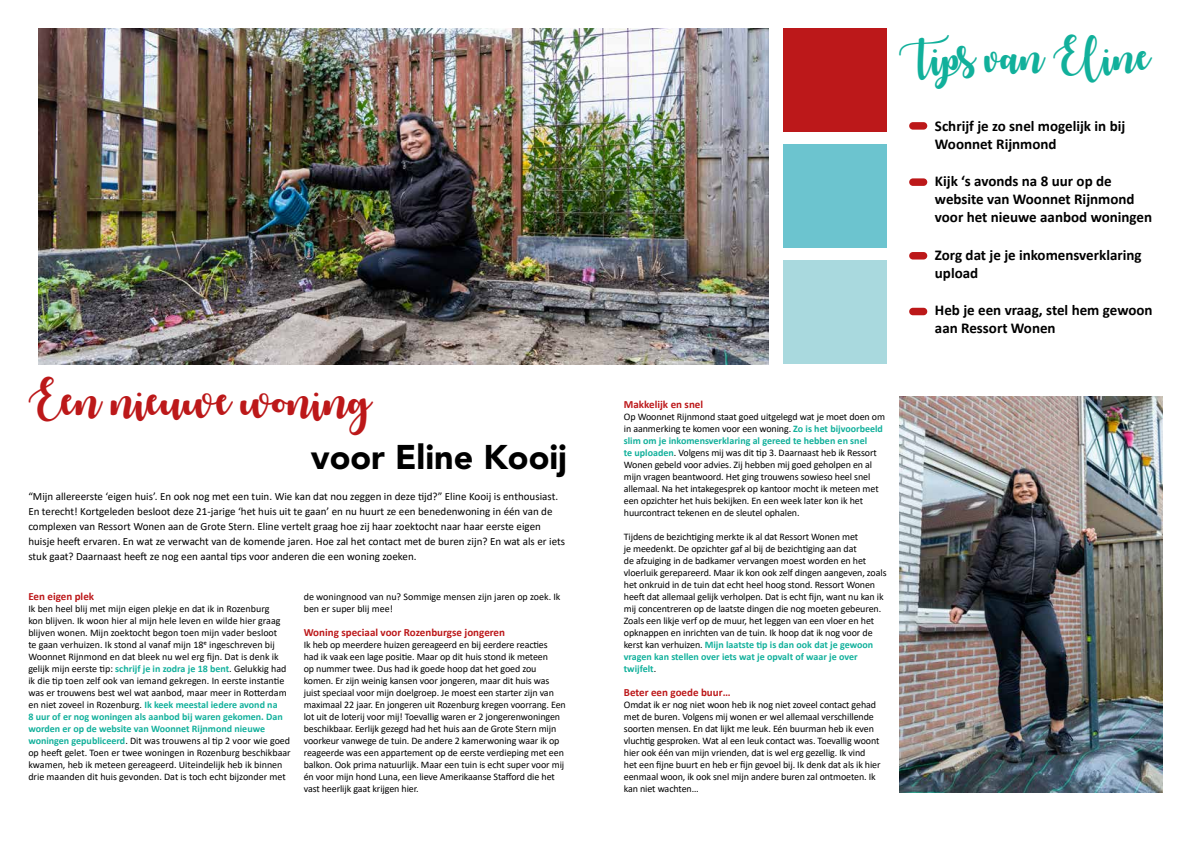
<style>
.page{position:relative;width:1191px;height:842px;background:#fff}
.page>*{position:absolute;margin:0;border:0;box-sizing:border-box;transform-origin:0 0}
.t1{font:41px "Autumnin November";color:#bc1819}
.t2{font:38px "Autumnin November";color:#11b09b}
.t3{font:900 34px "Avenir LT Std";color:#000}
.t4{font:700 15px/18px "Calibri";color:#000}
.t5{font:11px/15px "Calibri";color:#000}
.t6{font:700 11px "Calibri";color:#bc181a}
.t7{font:10px/12px "Calibri";letter-spacing:-.01em;color:#000}
.s1{font-weight:700;color:#11b09b}
</style>
<div class="page">
<div style="left:783px;top:144px;width:104px;height:104px;background:#6cc4cf"></div>
<div style="left:783px;top:260px;width:104px;height:103px;background:#a9d9de"></div>
<div style="left:783px;top:28px;width:104px;height:104px;background:#bc181a"></div>
<img style="left:899px;top:396px;width:263px;height:397px">
<div style="left:909px;top:122px;width:18px;height:8px;background:#bc1819;border-radius:4px"></div>
<div style="left:909px;top:178px;width:18px;height:8px;background:#bc1819;border-radius:4px"></div>
<div style="left:909px;top:252px;width:18px;height:7px;background:#bc1819;border-radius:4px"></div>
<div style="left:909px;top:308px;width:18px;height:7px;background:#bc1819;border-radius:4px"></div>
<img style="left:38px;top:28px;width:730px;height:337px">
<h1 class="t1" style="left:28px;top:377px;width:344px">Een nieuwe woning</h1>
<h3 class="t3" style="left:311px;top:436px;width:258px">voor Eline Kooij</h3>
<p class="t5" style="left:28px;top:489px;width:538px">“Mijn allereerste ‘eigen huis’. En ook nog met een tuin. Wie kan dat nou zeggen in deze tijd?” Eline Kooij is enthousiast.<br>En terecht! Kortgeleden besloot deze 21-jarige ‘het huis uit te gaan’ en nu huurt ze een benedenwoning in één van de complexen van Ressort Wonen aan de Grote Stern. Eline vertelt graag hoe zij haar zoektocht naar haar eerste eigen huisje heeft ervaren. En wat ze verwacht van de komende jaren. Hoe zal het contact met de buren zijn? En wat als er iets stuk gaat? Daarnaast heeft ze nog een aantal tips voor anderen die een woning zoeken.</p>
<p class="t6" style="left:28px;top:589px;width:67px">Een eigen plek</p>
<p class="t7" style="left:28px;top:602px;width:264px">Ik ben heel blij met mijn eigen plekje en dat ik in Rozenburg<br>kon blijven. Ik woon hier al mijn hele leven en wilde hier graag blijven wonen. Mijn zoektocht begon toen mijn vader besloot<br>te gaan verhuizen. Ik stond al vanaf mijn 18e ingeschreven bij Woonnet Rijnmond en dat bleek nu wel erg fijn. Dat is denk ik gelijk mijn eerste tip: <span class="s1">schrijf je in zodra je 18 bent</span>. Gelukkig had ik die tip toen zelf ook van iemand gekregen. In eerste instantie was er trouwens best wel wat aanbod, maar meer in Rotterdam en niet zoveel in Rozenburg. <span class="s1">Ik keek meestal iedere avond na<br>8 uur of er nog woningen als aanbod bij waren gekomen. Dan worden er op de website van Woonnet Rijnmond nieuwe woningen gepubliceerd</span>. Dit was trouwens al tip 2 voor wie goed op heeft gelet. Toen er twee woningen in Rozenburg beschikbaar kwamen, heb ik meteen gereageerd. Uiteindelijk heb ik binnen drie maanden dit huis gevonden. Dat is toch echt bijzonder met</p>
<p class="t7" style="left:304px;top:590px;width:258px">de woningnood van nu? Sommige mensen zijn jaren op zoek. Ik ben er super blij mee!</p>
<p class="t6" style="left:304px;top:625px;width:203px">Woning speciaal voor Rozenburgse jongeren</p>
<p class="t7" style="left:304px;top:638px;width:263px">Ik heb op meerdere huizen gereageerd en bij eerdere reacties<br>had ik vaak een lage positie. Maar op dit huis stond ik meteen<br>op nummer twee. Dus had ik goede hoop dat het goed zou komen. Er zijn weinig kansen voor jongeren, maar dit huis was juist speciaal voor mijn doelgroep. Je moest een starter zijn van maximaal 22 jaar. En jongeren uit Rozenburg kregen voorrang. Een lot uit de loterij voor mij! Toevallig waren er 2 jongerenwoningen beschikbaar. Eerlijk gezegd had het huis aan de Grote Stern mijn voorkeur vanwege de tuin. De andere 2 kamerwoning waar ik op reageerde was een appartement op de eerste verdieping met een balkon. Ook prima natuurlijk. Maar een tuin is echt super voor mij én voor mijn hond Luna, een lieve Amerikaanse Stafford die het vast heerlijk gaat krijgen hier.</p>
<h2 class="t2" style="left:899px;top:35px;width:252px">Tips van Eline</h2>
<h3 class="t4" style="left:935px;top:117px;width:192px">Schrijf je zo snel mogelijk in bij<br>Woonnet Rijnmond</h3>
<h3 class="t4" style="left:935px;top:172px;width:219px">Kijk ‘s avonds na 8 uur op de website van Woonnet Rijnmond voor het nieuwe aanbod woningen</h3>
<h3 class="t4" style="left:935px;top:246px;width:208px">Zorg dat je je inkomensverklaring upload</h3>
<h3 class="t4" style="left:935px;top:301px;width:219px">Heb je een vraag, stel hem gewoon aan Ressort Wonen</h3>
<p class="t6" style="left:624px;top:397px;width:81px">Makkelijk en snel</p>
<p class="t7" style="left:624px;top:410px;width:263px">Op Woonnet Rijnmond staat goed uitgelegd wat je moet doen om in aanmerking te komen voor een woning. <span class="s1">Zo is het bijvoorbeeld slim om je inkomensverklaring al gereed te hebben en snel<br>te uploaden</span>. Volgens mij was dit tip 3. Daarnaast heb ik Ressort Wonen gebeld voor advies. Zij hebben mij goed geholpen en al mijn vragen beantwoord. Het ging trouwens sowieso heel snel allemaal. Na het intakegesprek op kantoor mocht ik meteen met een opzichter het huis bekijken. En een week later kon ik het huurcontract tekenen en de sleutel ophalen.</p>
<p class="t7" style="left:624px;top:530px;width:264px">Tijdens de bezichtiging merkte ik al dat Ressort Wonen met<br>je meedenkt. De opzichter gaf al bij de bezichtiging aan dat<br>de afzuiging in de badkamer vervangen moest worden en het vloerluik gerepareerd. Maar ik kon ook zelf dingen aangeven, zoals het onkruid in de tuin dat echt heel hoog stond. Ressort Wonen heeft dat allemaal gelijk verholpen. Dat is echt fijn, want nu kan ik mij concentreren op de laatste dingen die nog moeten gebeuren.<br>Zoals een likje verf op de muur, het leggen van een vloer en het opknappen en inrichten van de tuin. Ik hoop dat ik nog voor de kerst kan verhuizen. <span class="s1">Mijn laatste tip is dan ook dat je gewoon vragen kan stellen over iets wat je opvalt of waar je over twijfelt</span>.</p>
<p class="t6" style="left:624px;top:685px;width:108px">Beter een goede buur…</p>
<p class="t7" style="left:624px;top:698px;width:258px">Omdat ik er nog niet woon heb ik nog niet zoveel contact gehad met de buren. Volgens mij wonen er wel allemaal verschillende soorten mensen. En dat lijkt me leuk. Eén buurman heb ik even vluchtig gesproken. Wat al een leuk contact was. Toevallig woont hier ook één van mijn vrienden, dat is wel erg gezellig. Ik vind het een fijne buurt en heb er fijn gevoel bij. Ik denk dat als ik hier eenmaal woon, ik ook snel mijn andere buren zal ontmoeten. Ik kan niet wachten…</p>
</div>
